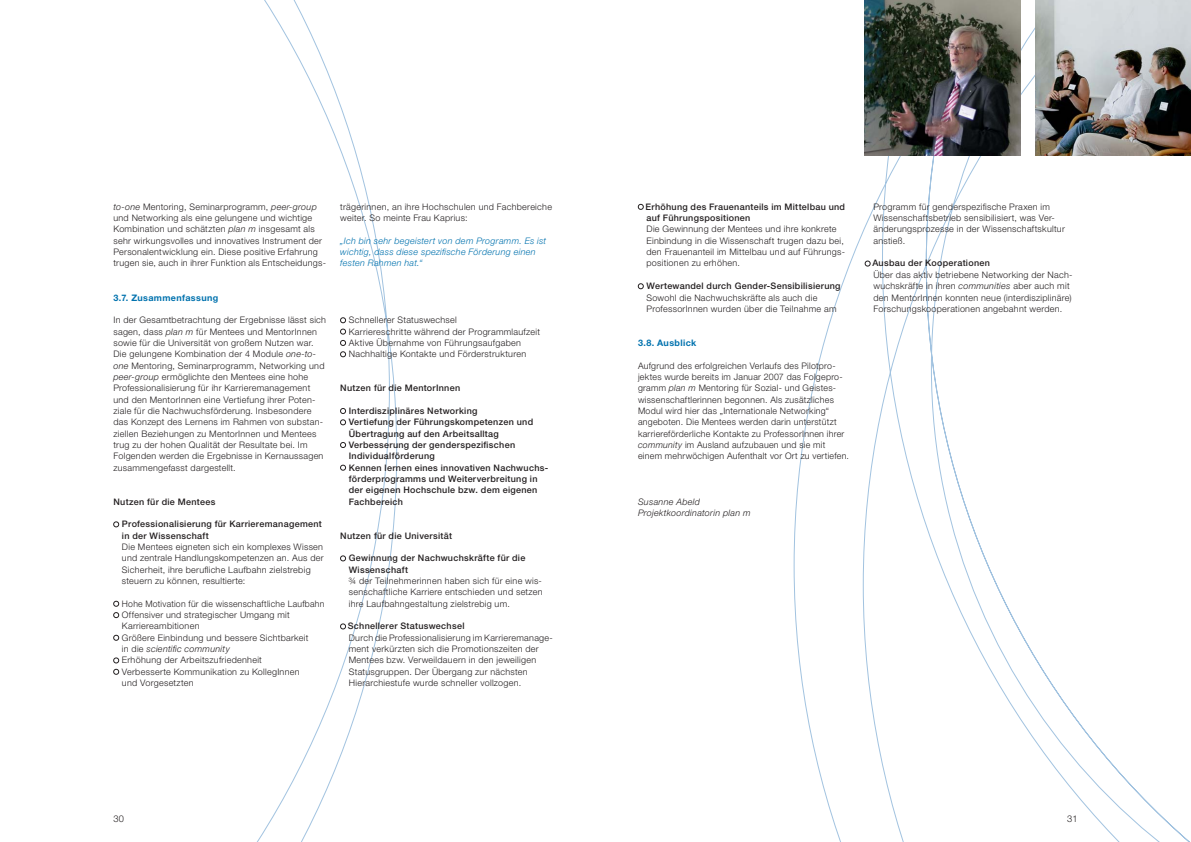
<style>
.page{position:relative;width:1191px;height:842px;background:#fff}
.page>*{position:absolute;margin:0;border:0;box-sizing:border-box;transform-origin:0 0}
.t1{font:300 9.3px "Helvetica Neue";color:#231f20}
.t2{font:300 9px/11.3px "Helvetica Neue";letter-spacing:.03em;color:#231f20}
.t3{font:500 9px/11.3px "Helvetica Neue";letter-spacing:.03em;color:#231f20}
.t4{font:italic 300 9px/11.3px "Helvetica Neue";letter-spacing:.03em;color:#0072ae}
.t5{font:300 9px "Helvetica Neue";letter-spacing:.03em;color:#231f20;scale:.96 1}
.t6{font:italic 300 9px/11.3px "Helvetica Neue";letter-spacing:.03em;color:#231f20}
.t7{font:700 9px "Helvetica Neue";letter-spacing:.04em;color:#0072ae}
.s1{font-style:italic}
.s2{font-weight:500}
</style>
<div class="page">
<svg style="left:257px;top:0;width:140px;height:842px"></svg>
<svg style="left:794px;top:0;width:396px;height:842px"></svg>
<img style="left:865px;top:0;width:155px;height:156px">
<img style="left:1035px;top:0;width:156px;height:156px">
<p class="t2" style="left:113px;top:202px;width:214px"><span class="s1">to-one</span> Mentoring, Seminarprogramm, <span class="s1">peer-group </span>und Networking als eine gelungene und wichtige Kombination und schätzten <span class="s1">plan m</span> insgesamt als sehr wirkungsvolles und innovatives Instrument der Personalentwicklung ein. Diese positive Erfahrung trugen sie, auch in ihrer Funktion als Entscheidungs-</p>
<p class="t2" style="left:340px;top:202px;width:213px">trägerinnen, an ihre Hochschulen und Fachbereiche weiter. So meinte Frau Kaprius:</p>
<p class="t4" style="left:340px;top:236px;width:207px">„Ich bin sehr begeistert von dem Programm. Es ist wichtig, dass diese spezifische Förderung einen festen Rahmen hat.“</p>
<p class="t7" style="left:113px;top:294px;width:106px">3.7. Zusammenfassung</p>
<p class="t2" style="left:113px;top:315px;width:214px">In der Gesamtbetrachtung der Ergebnisse lässt sich sagen, dass <span class="s1">plan m</span> für Mentees und MentorInnen sowie für die Universität von großem Nutzen war.<br>Die gelungene Kombination der 4 Module <span class="s1">one-to&shy;one</span> Mentoring, Seminarprogramm, Networking und <span class="s1">peer-group</span> ermöglichte den Mentees eine hohe Professionalisierung für ihr Karrieremanagement und den MentorInnen eine Vertiefung ihrer Poten&shy;ziale für die Nachwuchsförderung. Insbesondere das Konzept des Lernens im Rahmen von substan&shy;ziellen Beziehungen zu MentorInnen und Mentees trug zu der hohen Qualität der Resultate bei. Im Folgenden werden die Ergebnisse in Kernaussagen zusammengefasst dargestellt.</p>
<p class="t3" style="left:113px;top:497px;width:103px">Nutzen für die Mentees</p>
<p class="t3" style="left:122px;top:519px;width:201px;text-indent:-9px">● Professionalisierung für Karrieremanagement in der Wissenschaft</p>
<p class="t2" style="left:122px;top:542px;width:203px">Die Mentees eigneten sich ein komplexes Wissen und zentrale Handlungskompetenzen an. Aus der Sicherheit, ihre berufliche Laufbahn zielstrebig steuern zu können, resultierte:</p>
<p class="t5" style="left:113px;top:600px;width:221px">● Hohe Motivation für die wissenschaftliche Laufbahn</p>
<p class="t2" style="left:122px;top:610px;width:169px;text-indent:-9px">● Offensiver und strategischer Umgang mit<br>Karriereambitionen</p>
<p class="t2" style="left:122px;top:633px;width:188px;text-indent:-9px">● Größere Einbindung und bessere Sichtbarkeit in die <span class="s1">scientific community</span></p>
<p class="t2" style="left:113px;top:655px;width:150px">● Erhöhung der Arbeitszufriedenheit</p>
<p class="t2" style="left:122px;top:667px;width:179px;text-indent:-9px">● Verbesserte Kommunikation zu KollegInnen und Vorgesetzten</p>
<p class="t2" style="left:340px;top:315px;width:118px">● Schnellerer Statuswechsel</p>
<p class="t2" style="left:340px;top:326px;width:201px">● Karriereschritte während der Programm laufzeit</p>
<p class="t2" style="left:340px;top:338px;width:182px">● Aktive Übernahme von Führungsaufgaben</p>
<p class="t2" style="left:340px;top:349px;width:187px">● Nachhaltige Kontakte und Förderstrukturen</p>
<p class="t3" style="left:340px;top:383px;width:121px">Nutzen für die MentorInnen</p>
<p class="t3" style="left:340px;top:406px;width:139px">● Interdisziplinäres Networking</p>
<p class="t3" style="left:349px;top:417px;width:186px;text-indent:-9px">● Vertiefung der Führungskompetenzen und<br>Übertragung auf den Arbeitsalltag</p>
<p class="t3" style="left:349px;top:440px;width:168px;text-indent:-9px">● Verbesserung der genderspezifischen<br>Individualförderung</p>
<p class="t3" style="left:349px;top:463px;width:201px;text-indent:-9px">● Kennen lernen eines innovativen Nachwuchs&shy;förderprogramms und Weiterverbreitung in der eigenen Hochschule bzw. dem eigenen Fach bereich</p>
<p class="t3" style="left:340px;top:531px;width:113px">Nutzen für die Universität</p>
<p class="t3" style="left:349px;top:553px;width:178px;text-indent:-9px">● Gewinnung der Nachwuchskräfte für die<br>Wissenschaft</p>
<p class="t2" style="left:349px;top:576px;width:195px;text-align:justify">¾ der Teilnehmerinnen haben sich für eine wis&shy;senschaftliche Karriere entschieden und setzen ihre Laufbahngestaltung zielstrebig um.</p>
<p class="t2" style="left:349px;top:621px;width:206px;text-indent:-9px">● <span class="s2">Schnellerer Statuswechsel<br></span>Durch die Professionalisierung im Karrieremanage&shy;ment verkürzten sich die Promotionszeiten der Mentees bzw. Verweildauern in den jeweiligen Statusgruppen. Der Übergang zur nächsten Hierar chiestufe wurde schneller vollzogen.</p>
<p class="t3" style="left:646px;top:202px;width:200px;text-indent:-9px">● Erhöhung des Frauenanteils im Mittelbau und auf Führungspositionen</p>
<p class="t2" style="left:646px;top:224px;width:200px">Die Gewinnung der Mentees und ihre konkrete Einbindung in die Wissenschaft trugen dazu bei, den Frauenanteil im Mittelbau und auf Führungs&shy;positionen zu erhöhen.</p>
<p class="t2" style="left:646px;top:281px;width:195px;text-indent:-9px">● <span class="s2">Wertewandel durch Gender-Sensibilisierung<br></span>Sowohl die Nachwuchskräfte als auch die<br>ProfessorInnen wurden über die Teilnahme am</p>
<p class="t7" style="left:638px;top:339px;width:60px">3.8. Ausblick</p>
<p class="t2" style="left:638px;top:361px;width:212px">Aufgrund des erfolgreichen Verlaufs des Pilot pro&shy;jektes wurde bereits im Januar 2007 das Folgepro&shy;gramm <span class="s1">plan m</span> Mentoring für Sozial- und Geistes&shy;wissenschaftlerinnen begonnen. Als zusätzliches Modul wird hier das „Internationale Networking“ angeboten. Die Mentees werden darin unterstützt karriereförderliche Kontakte zu Professor Innen ihrer <span class="s1">community</span> im Ausland aufzubauen und sie mit einem mehrwöchigen Aufenthalt vor Ort zu vertiefen.</p>
<p class="t6" style="left:638px;top:497px;width:114px">Susanne Abeld<br>Projektkoordinatorin plan m</p>
<p class="t2" style="left:873px;top:202px;width:193px">Programm für genderspezifische Praxen im Wissenschafts betrieb sensibilisiert, was Ver&shy;änderungsprozesse in der Wissenschaftskultur anstieß.</p>
<p class="t2" style="left:873px;top:258px;width:201px;text-indent:-9px">● <span class="s2">Ausbau der Kooperationen<br></span>Über das aktiv betriebene Networking der Nach&shy;wuchskräfte in ihren <span class="s1">communities</span> aber auch mit den MentorInnen konnten neue (interdisziplinäre)<br>Forschungskooperationen angebahnt werden.</p>
<p class="t1" style="left:113px;top:815px;width:12px">30</p>
<p class="t1" style="left:1067px;top:815px;width:12px">31</p>
</div>
